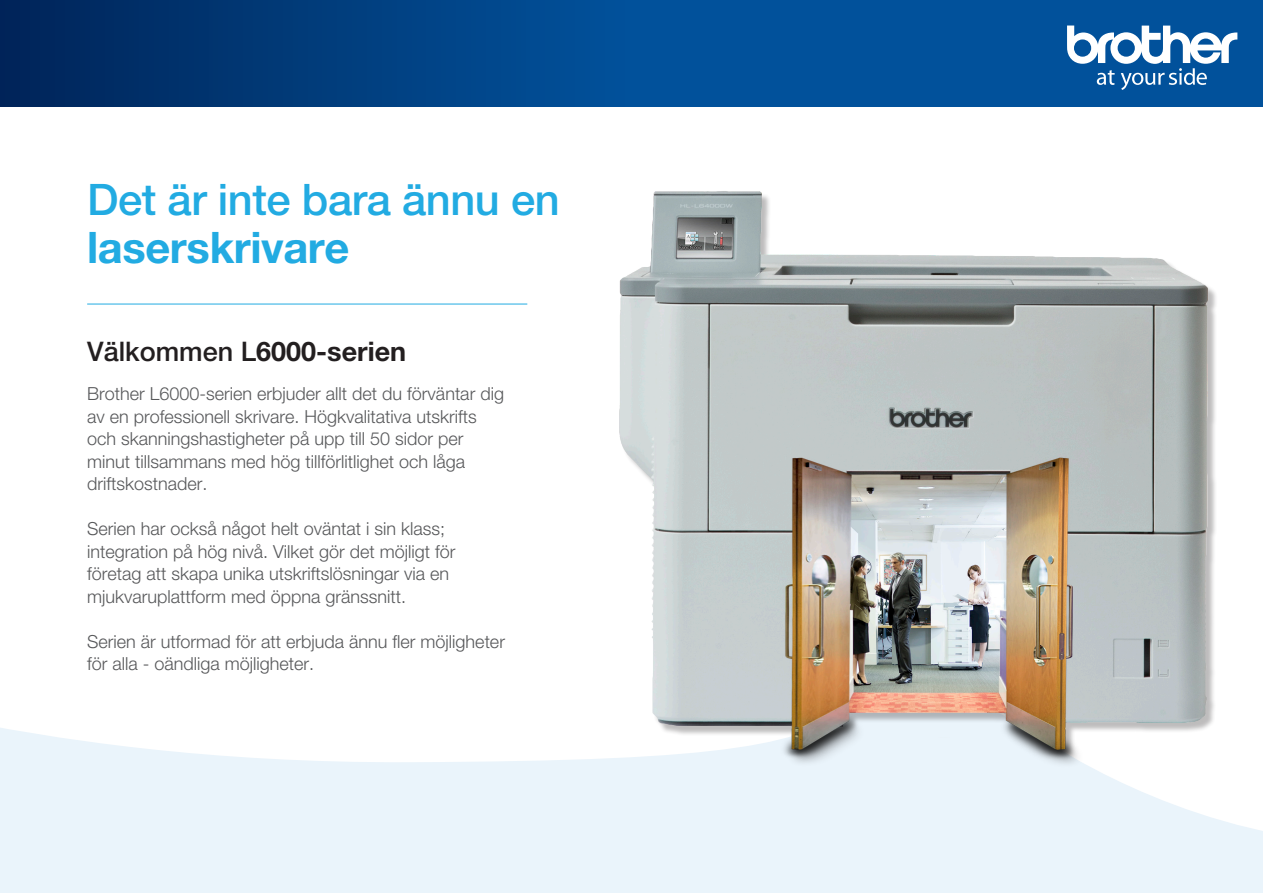
<style>
.page{position:relative;width:1263px;height:893px;background:#fff}
.page>*{position:absolute;margin:0;border:0;box-sizing:border-box;transform-origin:0 0}
.t1{font:500 43.5px/48px "Helvetica Neue";letter-spacing:-.01em;color:#22abe2}
.t2{font:700 27px "Helvetica Neue";color:#231f20}
.t3{font:300 18px/22.5px "Helvetica Neue";color:#57585a}
.s1{font-weight:700}
.s2{font-weight:500}
</style>
<div class="page">
<svg style="left:0;top:728px;width:1263px;height:165px;fill:#eaf4fb"></svg>
<img style="left:596px;top:191px;width:664px;height:620px">
<svg style="left:0;top:0;width:1263px;height:106px"></svg>
<svg style="left:1067px;top:26px;width:170px;height:64px"></svg>
<hr style="left:87px;top:304px;width:440px;height:1px;background:#22abe2">
<p class="t1" style="left:87px;top:175px;width:474px">Det är inte bara ännu en <span class="s1">laserskrivare</span></p>
<p class="t2" style="left:87px;top:335px;width:321px"><span class="s2">Välkommen L</span>6000-serien</p>
<p class="t3" style="left:87px;top:382px;width:418px">Brother L6000-serien erbjuder allt det du förväntar dig av en professionell skrivare. Högkvalitativa utskrifts och skanningshastigheter på upp till 50 sidor per minut tillsammans med hög tillförlitlighet och låga driftskostnader.</p>
<p class="t3" style="left:87px;top:517px;width:370px">Serien har också något helt oväntat i sin klass; integration på hög nivå. Vilket gör det möjligt för företag att skapa unika utskriftslösningar via en mjukvaruplattform med öppna gränssnitt.</p>
<p class="t3" style="left:87px;top:630px;width:419px">Serien är utformad för att erbjuda ännu fler möjligheter för alla - oändliga möjligheter.</p>
</div>
